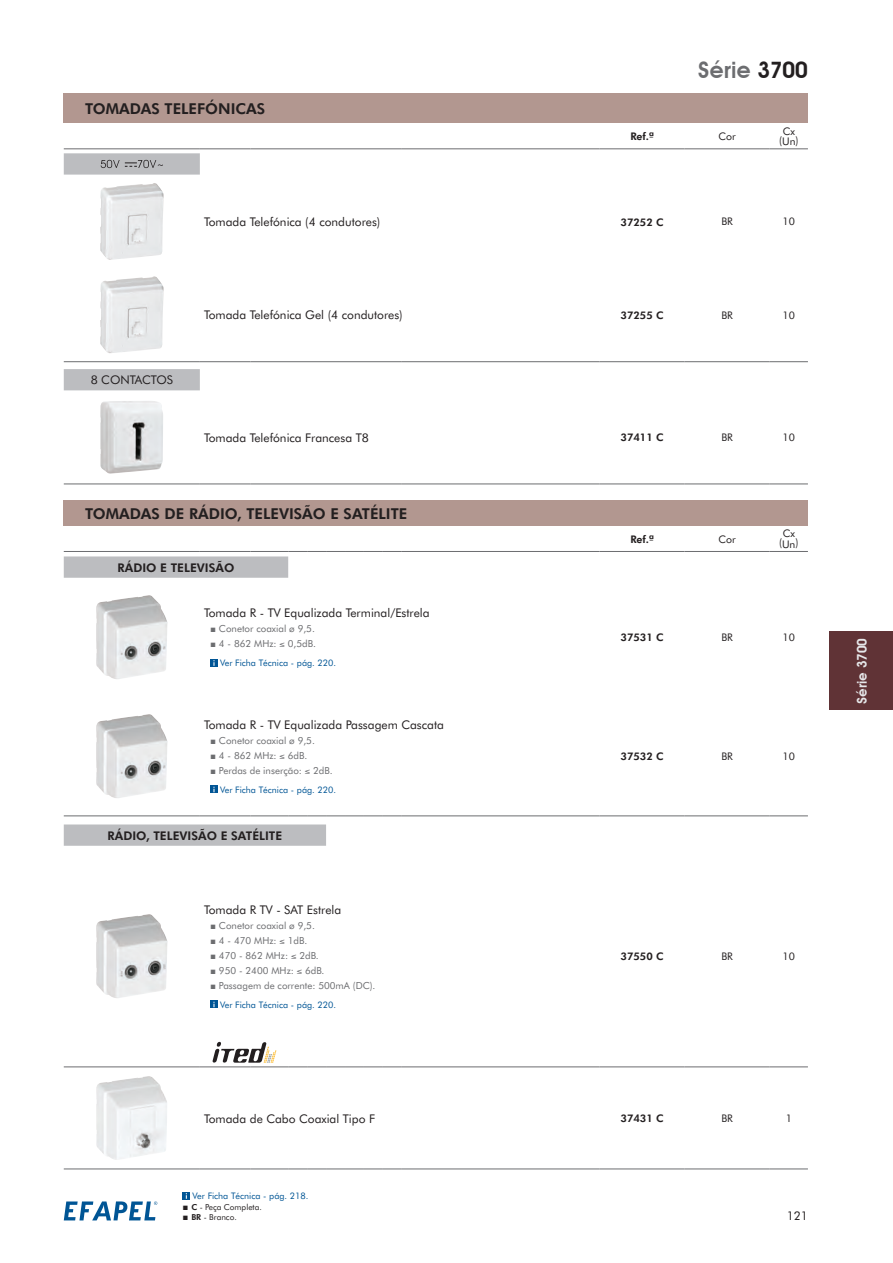
<style>
.page{position:relative;width:893px;height:1263px;background:#fff}
.page>*{position:absolute;margin:0;border:0;box-sizing:border-box;transform-origin:0 0}
.t1{font:600 22.65px "Avant Garde";color:#6c6d70}
.t2{font:800 15px "Futura BT";color:#231f20}
.t3{font:600 13.5px "Avant Garde";color:#e6e7e9}
.t4{font:12px "Futura BT";color:#231f20}
.t5{font:800 12px "Futura BT";color:#231f20}
.t6{font:800 10.5px "Futura BT";color:#231f20}
.t7{font:10.5px/9.8px "Futura BT";color:#231f20;text-align:center}
.t8{font:9.75px/15px "Futura BT";color:#6c6d70}
.t9{font:9px "Futura BT";color:#005595}
.t10{font:8.25px/10.5px "Futura BT";color:#231f20}
.s1{color:#231f20}
.s2{font-weight:800}
</style>
<div class="page">
<svg style="left:64px;top:1201px;width:93px;height:19px"></svg>
<svg style="left:183px;top:1192px;width:7px;height:7px"></svg>
<div style="left:64px;top:94px;width:744px;height:29px;background:#b29790"></div>
<hr style="left:64px;top:149px;width:136px;height:1px;background:#6c6d70">
<hr style="left:200px;top:149px;width:50px;height:1px;background:#6c6d70">
<hr style="left:250px;top:149px;width:152px;height:1px;background:#6c6d70">
<hr style="left:402px;top:149px;width:198px;height:1px;background:#6c6d70">
<hr style="left:600px;top:149px;width:85px;height:1px;background:#6c6d70">
<hr style="left:685px;top:149px;width:85px;height:1px;background:#6c6d70">
<hr style="left:770px;top:149px;width:38px;height:1px;background:#6c6d70">
<hr style="left:200px;top:361px;width:50px;height:1px;background:#6c6d70">
<hr style="left:250px;top:361px;width:152px;height:1px;background:#6c6d70">
<hr style="left:402px;top:361px;width:198px;height:1px;background:#6c6d70">
<hr style="left:600px;top:361px;width:85px;height:1px;background:#6c6d70">
<hr style="left:685px;top:361px;width:85px;height:1px;background:#6c6d70">
<hr style="left:770px;top:361px;width:38px;height:1px;background:#6c6d70">
<hr style="left:64px;top:484px;width:136px;height:1px;background:#6c6d70">
<hr style="left:200px;top:484px;width:50px;height:1px;background:#6c6d70">
<hr style="left:250px;top:484px;width:152px;height:1px;background:#6c6d70">
<hr style="left:402px;top:484px;width:198px;height:1px;background:#6c6d70">
<hr style="left:600px;top:484px;width:85px;height:1px;background:#6c6d70">
<hr style="left:685px;top:484px;width:85px;height:1px;background:#6c6d70">
<hr style="left:770px;top:484px;width:38px;height:1px;background:#6c6d70">
<svg style="left:64px;top:153px;width:136px;height:237px"></svg>
<img style="left:100px;top:183px;width:64px;height:77px">
<img style="left:100px;top:276px;width:64px;height:77px">
<img style="left:100px;top:401px;width:63px;height:73px">
<div style="left:64px;top:500px;width:744px;height:26px;background:#b29790"></div>
<svg style="left:64px;top:556px;width:262px;height:290px"></svg>
<hr style="left:64px;top:551px;width:136px;height:1px;background:#6c6d70">
<hr style="left:200px;top:551px;width:50px;height:1px;background:#6c6d70">
<hr style="left:250px;top:551px;width:38px;height:1px;background:#6c6d70">
<svg style="left:288px;top:551px;width:114px;height:1px"></svg>
<hr style="left:402px;top:551px;width:198px;height:1px;background:#6c6d70">
<hr style="left:600px;top:551px;width:85px;height:1px;background:#6c6d70">
<hr style="left:685px;top:551px;width:85px;height:1px;background:#6c6d70">
<hr style="left:770px;top:551px;width:38px;height:1px;background:#6c6d70">
<hr style="left:64px;top:816px;width:136px;height:1px;background:#6c6d70">
<hr style="left:200px;top:816px;width:50px;height:1px;background:#6c6d70">
<hr style="left:250px;top:816px;width:38px;height:1px;background:#6c6d70">
<svg style="left:288px;top:816px;width:114px;height:1px"></svg>
<hr style="left:402px;top:816px;width:198px;height:1px;background:#6c6d70">
<hr style="left:600px;top:816px;width:85px;height:1px;background:#6c6d70">
<hr style="left:685px;top:816px;width:85px;height:1px;background:#6c6d70">
<hr style="left:770px;top:816px;width:38px;height:1px;background:#6c6d70">
<hr style="left:64px;top:1067px;width:136px;height:1px;background:#6c6d70">
<hr style="left:200px;top:1067px;width:50px;height:1px;background:#6c6d70">
<hr style="left:250px;top:1067px;width:38px;height:1px;background:#6c6d70">
<svg style="left:288px;top:1067px;width:114px;height:1px"></svg>
<hr style="left:402px;top:1067px;width:198px;height:1px;background:#6c6d70">
<hr style="left:600px;top:1067px;width:85px;height:1px;background:#6c6d70">
<hr style="left:685px;top:1067px;width:85px;height:1px;background:#6c6d70">
<hr style="left:770px;top:1067px;width:38px;height:1px;background:#6c6d70">
<hr style="left:64px;top:1169px;width:136px;height:1px;background:#6c6d70">
<hr style="left:200px;top:1169px;width:50px;height:1px;background:#6c6d70">
<hr style="left:250px;top:1169px;width:38px;height:1px;background:#6c6d70">
<svg style="left:288px;top:1169px;width:114px;height:1px"></svg>
<hr style="left:402px;top:1169px;width:198px;height:1px;background:#6c6d70">
<hr style="left:600px;top:1169px;width:85px;height:1px;background:#6c6d70">
<hr style="left:685px;top:1169px;width:85px;height:1px;background:#6c6d70">
<hr style="left:770px;top:1169px;width:38px;height:1px;background:#6c6d70">
<img style="left:96px;top:595px;width:72px;height:84px">
<div style="left:210px;top:659px;width:7px;height:7px;background:#005595"></div>
<svg style="left:213px;top:660px;width:2px;height:6px"></svg>
<img style="left:96px;top:714px;width:72px;height:85px">
<svg style="left:210px;top:786px;width:7px;height:7px"></svg>
<img style="left:96px;top:914px;width:72px;height:84px">
<svg style="left:210px;top:1001px;width:7px;height:7px"></svg>
<img style="left:96px;top:1076px;width:71px;height:84px">
<svg style="left:213px;top:1042px;width:63px;height:21px"></svg>
<div style="left:829px;top:631px;width:64px;height:79px;background:#603336"></div>
<svg style="left:211px;top:628px;width:4px;height:4px"></svg>
<svg style="left:211px;top:643px;width:4px;height:4px"></svg>
<svg style="left:211px;top:739px;width:4px;height:5px"></svg>
<svg style="left:211px;top:754px;width:4px;height:5px"></svg>
<svg style="left:211px;top:769px;width:4px;height:5px"></svg>
<p class="t2" style="left:85px;top:100px;width:172px">TOMADAS TELEFÓNICAS</p>
<h1 class="t1" style="left:698px;top:56px;width:112px">Série <span class="s1">3700</span></h1>
<p class="t6" style="left:630px;top:130px;width:25px">REF.ª</p>
<p class="t7" style="left:718px;top:131px;width:19px">Cor</p>
<p class="t7" style="left:779px;top:126px;width:21px">Cx (Un)</p>
<p class="t4" style="left:204px;top:214px;width:178px">Tomada Telefónica (4 condutores)</p>
<p class="t6" style="left:621px;top:215px;width:44px">37252 C</p>
<p class="t7" style="left:721px;top:217px;width:13px">BR</p>
<p class="t7" style="left:783px;top:217px;width:14px">10</p>
<p class="t4" style="left:91px;top:373px;width:84px">8 CONTACTOS</p>
<p class="t4" style="left:204px;top:308px;width:200px">Tomada Telefónica Gel (4 condutores)</p>
<p class="t6" style="left:621px;top:309px;width:44px">37255 C</p>
<p class="t7" style="left:721px;top:310px;width:13px">BR</p>
<p class="t7" style="left:783px;top:310px;width:14px">10</p>
<p class="t4" style="left:204px;top:430px;width:166px">Tomada Telefónica Francesa T8</p>
<p class="t6" style="left:621px;top:431px;width:44px">37411 C</p>
<p class="t7" style="left:721px;top:432px;width:13px">BR</p>
<p class="t7" style="left:783px;top:432px;width:14px">10</p>
<p class="t2" style="left:85px;top:505px;width:221px">TOMADAS DE RÁDIO, TELEVISÃO</p>
<p class="t2" style="left:330px;top:505px;width:78px">E SATÉLITE</p>
<p class="t5" style="left:118px;top:560px;width:118px">RÁDI O E TELEVISÃO</p>
<p class="t4" style="left:204px;top:606px;width:227px">Tomada R - TV Equalizada Terminal/Estrela</p>
<p class="t8" style="left:219px;top:621px;width:98px">Conetor coaxial ø 9,5.<br>4 - 862 MHz: ≤ 0,5dB.</p>
<p class="t9" style="left:220px;top:658px;width:117px">Ver Ficha Técnica - pág. 220.</p>
<p class="t4" style="left:204px;top:717px;width:241px">Tomada R - TV Equalizada Passagem Cascata</p>
<p class="t8" style="left:219px;top:733px;width:115px">Conetor coaxial ø 9,5.<br>4 - 862 MHz: ≤ 6dB.<br>Perdas de inserção: ≤ 2dB.</p>
<p class="t9" style="left:220px;top:784px;width:117px">Ver Ficha Técnica - pág. 220.</p>
<p class="t5" style="left:108px;top:828px;width:164px">RÁDI O, TELEVISÃO E SATÉLITE</p>
<p class="t4" style="left:204px;top:902px;width:139px">Tomada R TV - SAT Estrela</p>
<p class="t8" style="left:219px;top:918px;width:158px">Conetor coaxial ø 9,5.<br>4 - 470 MHz: ≤ 1dB.<br>470 - 862 MHz: ≤ 2dB.<br>950 - 2400 MHz: ≤ 6dB.<br>Passagem de corrente: 500mA (DC).</p>
<p class="t9" style="left:220px;top:999px;width:117px">Ver Ficha Técnica - pág. 220.</p>
<p class="t6" style="left:630px;top:533px;width:25px">REF.ª</p>
<p class="t7" style="left:718px;top:534px;width:19px">Cor</p>
<p class="t7" style="left:779px;top:529px;width:21px">Cx (Un)</p>
<p class="t6" style="left:621px;top:631px;width:44px">37531 C</p>
<p class="t7" style="left:721px;top:633px;width:13px">BR</p>
<p class="t7" style="left:783px;top:633px;width:14px">10</p>
<p class="t6" style="left:621px;top:750px;width:44px">37532 C</p>
<p class="t7" style="left:721px;top:751px;width:13px">BR</p>
<p class="t7" style="left:783px;top:751px;width:14px">10</p>
<p class="t6" style="left:621px;top:950px;width:44px">37550 C</p>
<p class="t7" style="left:721px;top:951px;width:13px">BR</p>
<p class="t7" style="left:783px;top:951px;width:14px">10</p>
<p class="t4" style="left:204px;top:1111px;width:173px">Tomada de Cabo Coaxial Tipo F</p>
<p class="t6" style="left:621px;top:1112px;width:44px">37431 C</p>
<p class="t7" style="left:721px;top:1113px;width:13px">BR</p>
<p class="t7" style="left:786px;top:1113px;width:8px">1</p>
<p class="t9" style="left:192px;top:1191px;width:117px">Ver Ficha Técnica - pág. 218.</p>
<p class="t10" style="left:191px;top:1202px;width:72px"><span class="s2">C</span> - Peça Completa.<br><span class="s2">BR</span> - Branco.</p>
<p class="t4" style="left:787px;top:1209px;width:23px">121</p>
<p class="t3" style="left:854px;top:704px;width:67px;rotate:-90deg">Série 3700</p>
</div>
